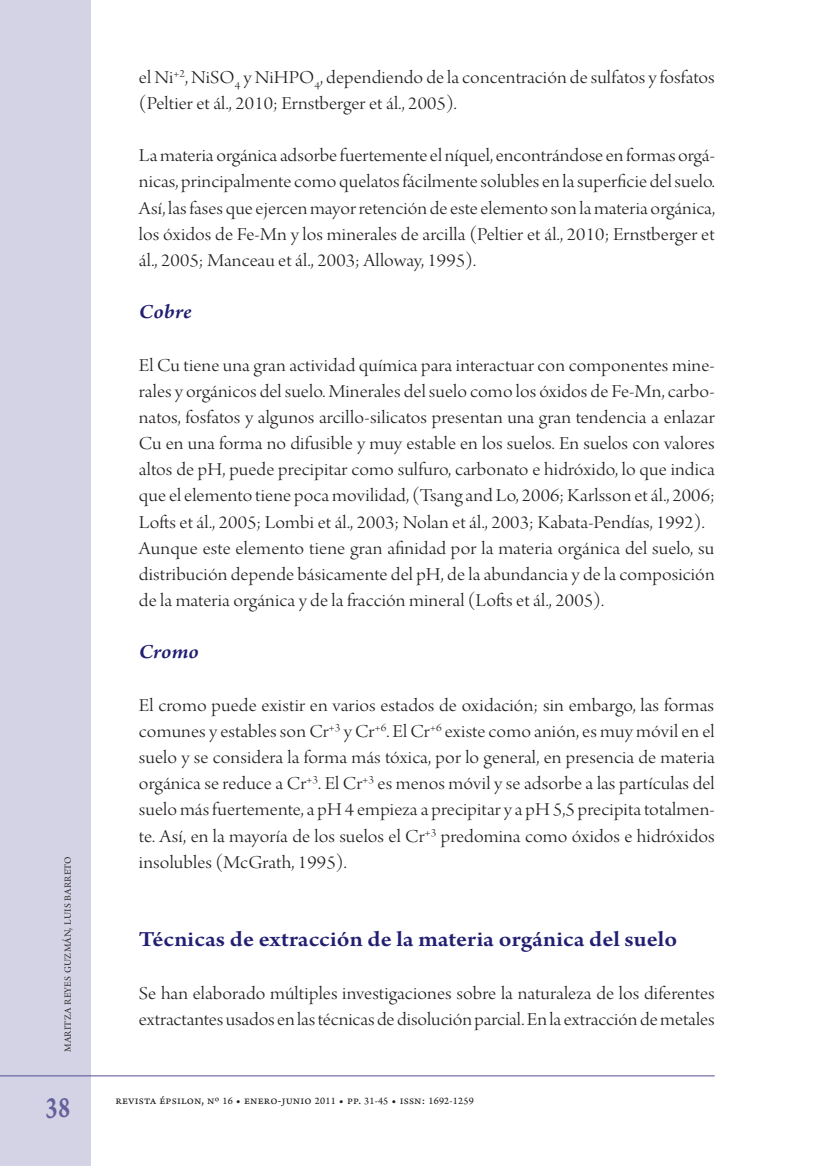
<style>
.page{position:relative;width:819px;height:1166px;background:#fff}
.page>*{position:absolute;margin:0;border:0;box-sizing:border-box;transform-origin:0 0}
.t1{font:31.5px "Arno Pro Smbd Caption";color:#65609b;scale:.75 1}
.t2{font:600 22.75px "Arno Pro";letter-spacing:.005em;color:#221e72;scale:1.1 1}
.t3{font:italic 600 21px "Arno Pro";color:#221e72;scale:1.1 1}
.t4{font:19.25px/26.1px "Arno Pro Light Display";letter-spacing:.005em;color:#231f20;scale:1.1 1}
.t5{font:14px "Arno Pro Light Display";letter-spacing:.015em;color:#231f20}
.t6{font:12.25px "Arno Pro Sm Text";letter-spacing:.02em;color:#231f20}
.s1{font-size:10.5px}
</style>
<div class="page">
<div style="left:0;top:0;width:91px;height:1166px;background:#d4d2e5"></div>
<hr style="left:0;top:1075px;width:714px;height:1px;background:#514e8f">
<p class="t5" style="left:59px;top:1052px;width:197px;rotate:-90deg">maritza reyes guzmán, luis barreto</p>
<p class="t4" style="left:139px;top:65px;width:525px">el Ni<sup>+2</sup>, NiSO<sub>4</sub> y NiHPO<sub>4</sub>, dependiendo de la concentración de sulfatos y fosfatos (Peltier et ál., 2010; Ernstberger et ál., 2005).</p>
<p class="t4" style="left:139px;top:144px;width:525px;text-align:justify">La materia orgánica adsorbe fuertemente el níquel, encontrándose en formas orgá&shy;nicas, principalmente como quelatos fácilmente solubles en la superficie del suelo.<br>Así, las fases que ejercen mayor retención de este elemento son la materia orgánica, los óxidos de Fe-Mn y los minerales de arcilla (Peltier et ál., 2010; Ernstberger et ál., 2005; Manceau et ál., 2003; Alloway, 1995).</p>
<p class="t3" style="left:139px;top:300px;width:49px">Cobre</p>
<p class="t4" style="left:139px;top:353px;width:525px">El Cu tiene una gran actividad química para interactuar con componentes mine&shy;rales y orgánicos del suelo. Minerales del suelo como los óxidos de Fe-Mn, carbo&shy;natos, fosfatos y algunos arcillo-silicatos presentan una gran tendencia a enlazar Cu en una forma no difusible y muy estable en los suelos. En suelos con valores altos de pH, puede precipitar como sulfuro, carbonato e hidróxido, lo que indica que el elemento tiene poca movilidad, (Tsang and Lo, 2006; Karlsson et ál., 2006; Lofts et ál., 2005; Lombi et ál., 2003; Nolan et ál., 2003; Kabata-Pendías, 1992).<br>Aunque este elemento tiene gran afinidad por la materia orgánica del suelo, su distribución depende básicamente del pH, de la abundancia y de la composición de la materia orgánica y de la fracción mineral (Lofts et ál., 2005).</p>
<p class="t3" style="left:139px;top:640px;width:56px">Cromo</p>
<p class="t4" style="left:139px;top:693px;width:525px;text-align:justify">El cromo puede existir en varios estados de oxidación; sin embargo, las formas comunes y estables son Cr<sup>+3</sup> y Cr<sup>+6</sup>. El Cr<sup>+6</sup> existe como anión, es muy móvil en el suelo y se considera la forma más tóxica, por lo general, en presencia de materia orgánica se reduce a Cr<sup>+3</sup>. El Cr<sup>+3</sup> es menos móvil y se adsorbe a las partículas del suelo más fuertemente, a pH 4 empieza a precipitar y a pH 5,5 precipita totalmen&shy;te. Así, en la mayoría de los suelos el Cr<sup>+3</sup> predomina como óxidos e hidróxidos insolubles (McGrath, 1995).</p>
<p class="t2" style="left:139px;top:926px;width:491px">Técnicas de extracción de la materia orgánica del suelo</p>
<p class="t4" style="left:139px;top:981px;width:525px">Se han elaborado múltiples investigaciones sobre la naturaleza de los diferentes extractantes usados en las técnicas de disolución parcial. En la extracción de metales</p>
<h1 class="t1" style="left:46px;top:1088px;width:34px">38</h1>
<p class="t6" style="left:115px;top:1093px;width:360px">revista épsilon, nº <span class="s1">16</span> • enero-junio <span class="s1">2011</span> • pp. <span class="s1">31-45</span> • issn: <span class="s1">1692-1259</span></p>
</div>
